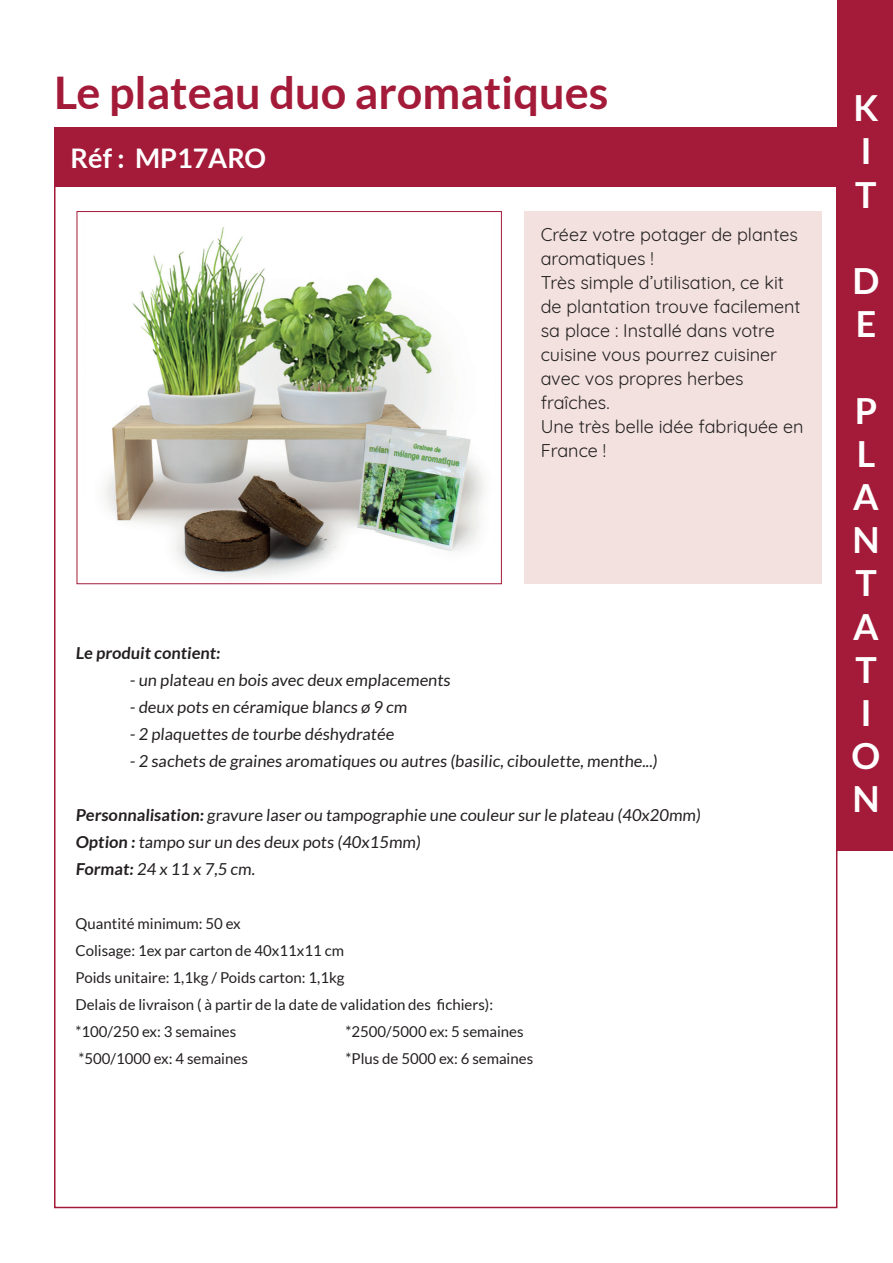
<style>
.page{position:relative;width:893px;height:1263px;background:#fff}
.page>*{position:absolute;margin:0;border:0;box-sizing:border-box;transform-origin:0 0}
.t1{font:700 45px "Lato";color:#a41b39}
.t2{font:700 36px/43.2px "Lato";color:#fff}
.t3{font:700 27px "Lato";color:#fff}
.t4{font:18px/24px "Quicksand";color:#231f20}
.t5{font:16.5px/27px "Lato";color:#231f20}
.t6{font:700 16.5px "Lato";color:#231f20}
.t7{font:15px/27px "Lato";color:#231f20}
.s1{font-weight:700}
</style>
<div class="page">
<div style="left:54px;top:128px;width:784px;height:59px;background:#a41b39"></div>
<div style="left:837px;top:0;width:56px;height:850px;background:#a41b39"></div>
<div style="left:525px;top:211px;width:297px;height:373px;background:#f2e1de"></div>
<img style="left:105px;top:227px;width:379px;height:351px">
<div style="left:77px;top:211px;width:425px;height:373px;border:1px solid #a41b39"></div>
<h1 class="t1" style="left:54px;top:67px;width:556px">Le plateau duo aromatiques</h1>
<h3 class="t3" style="left:71px;top:143px;width:197px">Réf : MP17ARO</h3>
<p class="t4" style="left:541px;top:221px;width:264px">Créez votre potager de plantes aromatiques !<br>Très simple d’utilisation, ce kit de plantation trouve facilement sa place : Installé dans votre cuisine vous pourrez cuisiner avec vos propres herbes fraîches.<br>Une très belle idée fabriquée en<br>France !</p>
<p class="t6" style="left:75px;top:643px;width:148px">Le produit contient:</p>
<p class="t5" style="left:129px;top:666px;width:324px">- un plateau en bois avec deux emplacements</p>
<p class="t5" style="left:129px;top:693px;width:281px">- deux pots en céramique blancs ø 9 cm</p>
<p class="t5" style="left:129px;top:720px;width:268px">- 2 plaquettes de tourbe déshydratée</p>
<p class="t5" style="left:129px;top:747px;width:531px">- 2 sachets de graines aromatiques ou autres (basilic, ciboulette, menthe...)</p>
<p class="t5" style="left:75px;top:801px;width:628px"><span class="s1">Personnalisation:</span> gravure laser ou tampographie une couleur sur le plateau (40x20mm)<br><span class="s1">Option :</span> tampo sur un des deux pots (40x15mm)<br><span class="s1">Format:</span> 24 x 11 x 7,5 cm.</p>
<p class="t7" style="left:75px;top:910px;width:419px">Quantité minimum: 50 ex<br>Colisage: 1ex par carton de 40x11x11 cm<br>Poids unitaire: 1,1kg / Poids carton: 1,1kg<br>Delais de livraison ( à partir de la date de validation des fichiers): *100/250 ex: 3 semaines</p>
<p class="t7" style="left:345px;top:1018px;width:180px">*2500/5000 ex: 5 semaines</p>
<p class="t7" style="left:78px;top:1045px;width:171px">*500/1000 ex: 4 semaines</p>
<p class="t7" style="left:345px;top:1045px;width:189px">*Plus de 5000 ex: 6 semaines</p>
<h2 class="t2" style="left:853px;top:86px;width:27px">K<br>I<br>T</h2>
<h2 class="t2" style="left:852px;top:259px;width:28px">D<br>E</h2>
<h2 class="t2" style="left:852px;top:388px;width:30px">P<br>L<br>A<br>N<br>T<br>A<br>T<br>I<br>O<br>N</h2>
</div>
